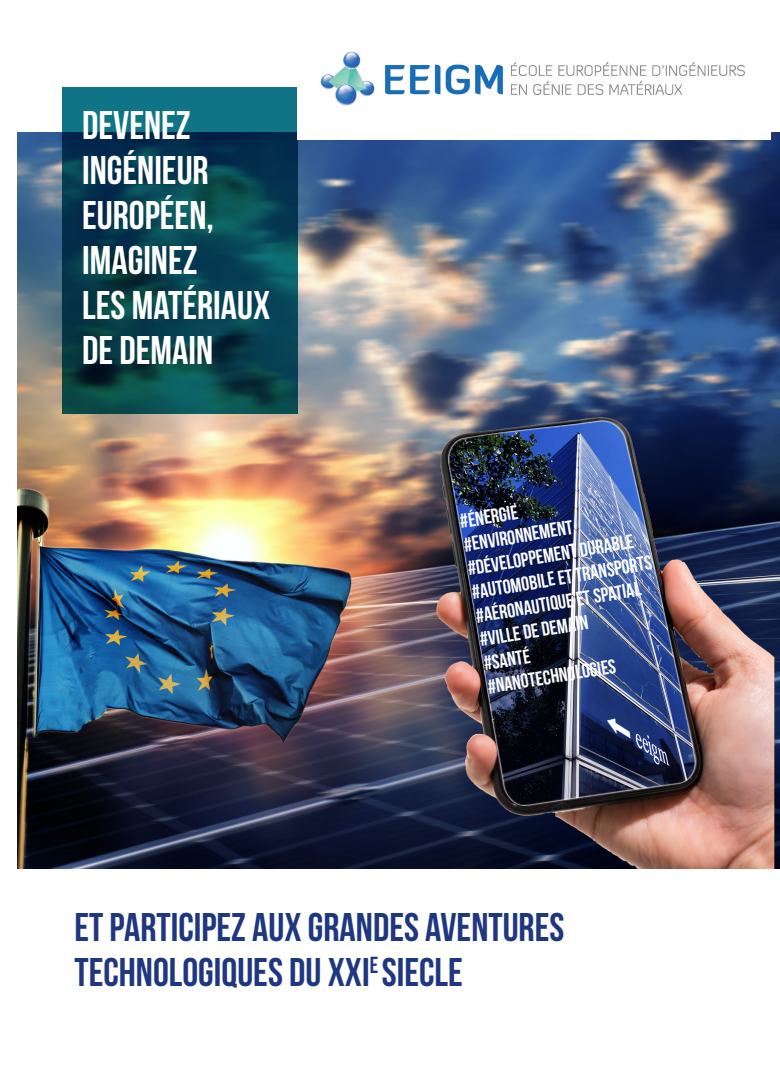
<style>
.page{position:relative;width:780px;height:1088px;background:#fff}
.page>*{position:absolute;margin:0;border:0;box-sizing:border-box;transform-origin:0 0}
.Small_Header_15_Gray{font:40px/45px "Bebas Neue";color:#1f3780}
.Small_Header_15_Gray-2{font:40px "Bebas Neue";color:#fff}
.t1{font:700 20px/24.2px "Bebas Neue";color:#fff}
</style>
<div class="page">
<img style="left:18px;top:133px;width:762px;height:735px">
<svg style="left:63px;top:87px;width:235px;height:327px;background:#084756"></svg>
<img style="left:298px;top:51px;width:472px;height:88px">
<p class="Small_Header_15_Gray-2" style="left:82px;top:103px;width:110px">DEVENEZ</p>
<p class="Small_Header_15_Gray-2" style="left:82px;top:148px;width:128px">INGÉNIEUR</p>
<p class="Small_Header_15_Gray-2" style="left:82px;top:193px;width:133px">EUROPÉEN,</p>
<p class="Small_Header_15_Gray-2" style="left:82px;top:238px;width:117px">IMAGINEZ</p>
<p class="Small_Header_15_Gray-2" style="left:82px;top:283px;width:189px">LES MATÉRIAUX</p>
<p class="Small_Header_15_Gray-2" style="left:82px;top:328px;width:132px">DE DEMAIN</p>
<p class="t1" style="left:457px;top:509px;width:169px;rotate:-10deg">#Énergie #Environnement #Développement durable</p>
<p class="t1" style="left:470px;top:581px;width:184px;rotate:-10deg">#Automobile et transports</p>
<p class="t1" style="left:474px;top:604px;width:169px;rotate:-10deg">#Aéronautique et spatial</p>
<p class="t1" style="left:478px;top:628px;width:111px;rotate:-10deg">#Ville de demain</p>
<p class="t1" style="left:481px;top:651px;width:131px;rotate:-10deg">#Santé #Nanotechnologies</p>
<p class="Small_Header_15_Gray" style="left:74px;top:904px;width:491px">ET PARTICIPEZ AUX GRANDES AVENTURES<br>TECHNOLOGIQUES DU XXI<sup>E</sup> SIECLE</p>
</div>
